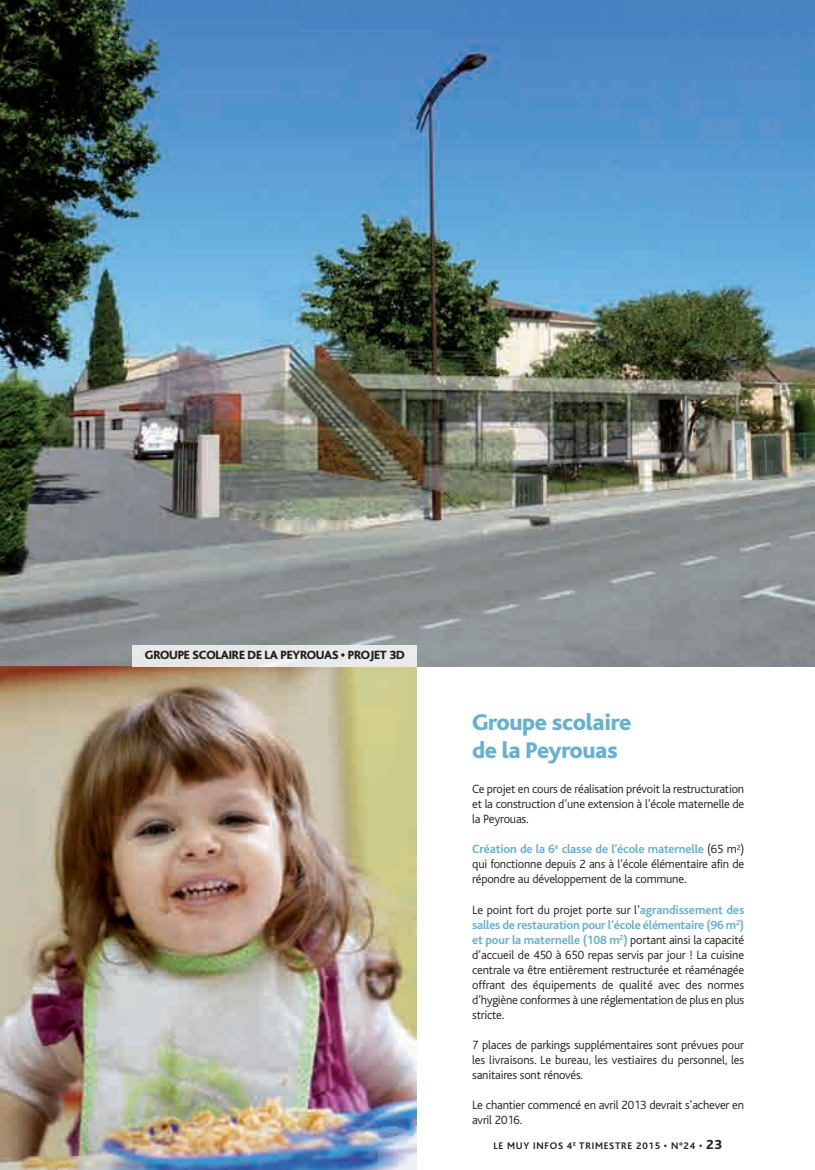
<style>
.page{position:relative;width:815px;height:1170px;background:#fff}
.page>*{position:absolute;margin:0;border:0;box-sizing:border-box;transform-origin:0 0}
.t1{font:800 23.75px/28.5px "Bliss";letter-spacing:-.015em;color:#68b0cf}
.t2{font:300 12.5px/15px "Bliss";letter-spacing:-.015em;color:#231f20;text-align:justify}
.t3{font:800 12.5px "Bliss";letter-spacing:-.015em;color:#231f20}
.t4{font:700 10px "Bliss";letter-spacing:.075em;color:#231f20}
.s1{font-weight:700;color:#68b0cf}
.s2{font-weight:800;font-size:13.75px}
</style>
<div class="page">
<img style="left:0;top:0;width:815px;height:666px">
<img style="left:0;top:666px;width:417px;height:503px">
<div style="left:133px;top:645px;width:284px;height:21px;background:#e9e9e9"></div>
<img style="left:133px;top:666px;width:284px;height:1px">
<p class="t3" style="left:145px;top:651px;width:261px">GROUPE SCOLAIRE DE LA PEYROUAS • PROJET 3D</p>
<h1 class="t1" style="left:472px;top:709px;width:161px">Groupe scolaire de la Peyrouas</h1>
<p class="t2" style="left:472px;top:782px;width:274px">Ce projet en cours de réalisation prévoit la restructuration et la construction d’une extension à l’école maternelle de la Peyrouas.</p>
<p class="t2" style="left:472px;top:842px;width:274px"><span class="s1">Création de la 6</span><sup>e</sup> <span class="s1">classe de l’école maternelle</span> (65 m<sup>2</sup>) qui fonctionne depuis 2 ans à l’école élémentaire afin de répondre au développement de la commune.</p>
<p class="t2" style="left:472px;top:903px;width:274px">Le point fort du projet porte sur l’<span class="s1">agrandissement des salles de restauration pour l’école élémentaire (96 m</span><sup>2</sup><span class="s1">) et pour la maternelle (108 m</span><sup>2</sup><span class="s1">)</span> portant ainsi la capacité d’accueil de 450 à 650 repas servis par jour ! La cuisine centrale va être entièrement restructurée et réaménagée offrant des équipements de qualité avec des normes d’hygiène conformes à une réglementation de plus en plus stricte.</p>
<p class="t2" style="left:472px;top:1038px;width:273px">7 places de parkings supplémentaires sont prévues pour les livraisons. Le bureau, les vestiaires du personnel, les sanitaires sont rénovés.</p>
<p class="t2" style="left:472px;top:1098px;width:273px">Le chantier commencé en avril 2013 devrait s’achever en avril 2016.</p>
<p class="t4" style="left:493px;top:1142px;width:230px">LE MUY INFOS 4<sup>E</sup> TRIMESTRE 2015 • N°24 • <span class="s2">23</span></p>
</div>
